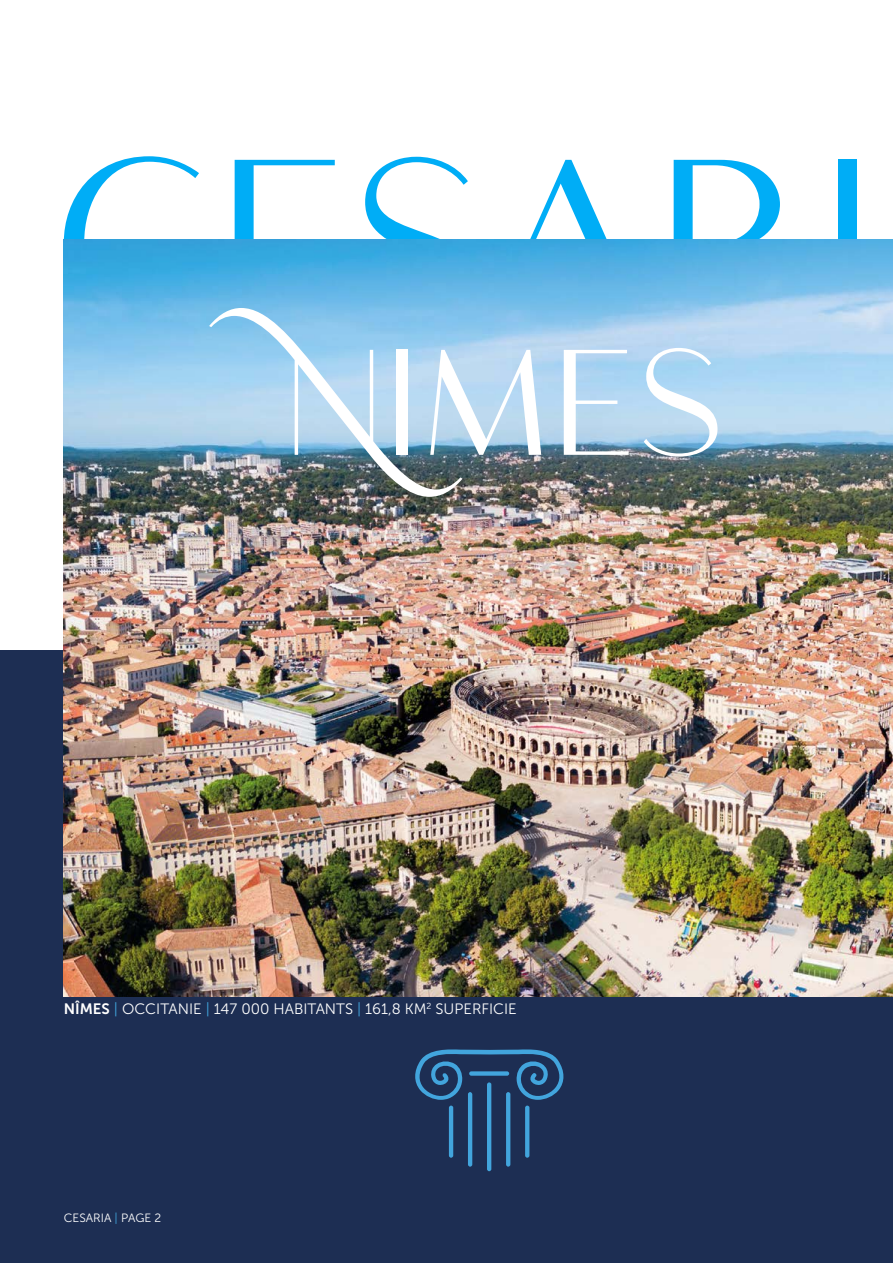
<style>
.page{position:relative;width:893px;height:1263px;background:#fff}
.page>*{position:absolute;margin:0;border:0;box-sizing:border-box;transform-origin:0 0}
.t1{font:150px "Chequers DEMO";color:#fff}
.t2{font:15px "Museo Sans 300";color:#fff}
.t3{font:12px "Museo Sans 300";color:#fff}
.s1{font-family:"Museo Sans 700"}
.s2{color:#42a5dd}
</style>
<div class="page">
<div style="left:0;top:650px;width:893px;height:613px;background:#1d2e53"></div>
<svg style="left:64px;top:156px;width:135px;height:84px"></svg>
<svg style="left:235px;top:160px;width:102px;height:80px"></svg>
<svg style="left:361px;top:157px;width:117px;height:83px"></svg>
<svg style="left:492px;top:160px;width:153px;height:80px"></svg>
<svg style="left:674px;top:160px;width:219px;height:80px"></svg>
<div style="left:838px;top:160px;width:19px;height:166px;background:#00adf6"></div>
<img style="left:64px;top:240px;width:829px;height:756px">
<hr style="left:468px;top:1092px;width:4px;height:74px;background:#42a5dd;border-radius:2px">
<hr style="left:487px;top:1082px;width:4px;height:89px;background:#42a5dd;border-radius:2px">
<hr style="left:449px;top:1105px;width:4px;height:53px;background:#42a5dd;border-radius:2px">
<hr style="left:506px;top:1092px;width:4px;height:74px;background:#42a5dd;border-radius:2px">
<svg style="left:525px;top:1105px;width:4px;height:53px"></svg>
<svg style="left:415px;top:1049px;width:149px;height:51px"></svg>
<h1 class="t1" style="left:284px;top:308px;width:444px">NIMES</h1>
<p class="t2" style="left:64px;top:1001px;width:455px"><span class="s1">NÎMES</span> <span class="s2">|</span> OCCITANIE <span class="s2">|</span> 147 000 HABITANTS <span class="s2">|</span> 161,8 KM<sup>2</sup> SUPERFICIE</p>
<p class="t3" style="left:64px;top:1211px;width:99px">CESARIA <span class="s2">|</span> PAGE 2</p>
</div>
